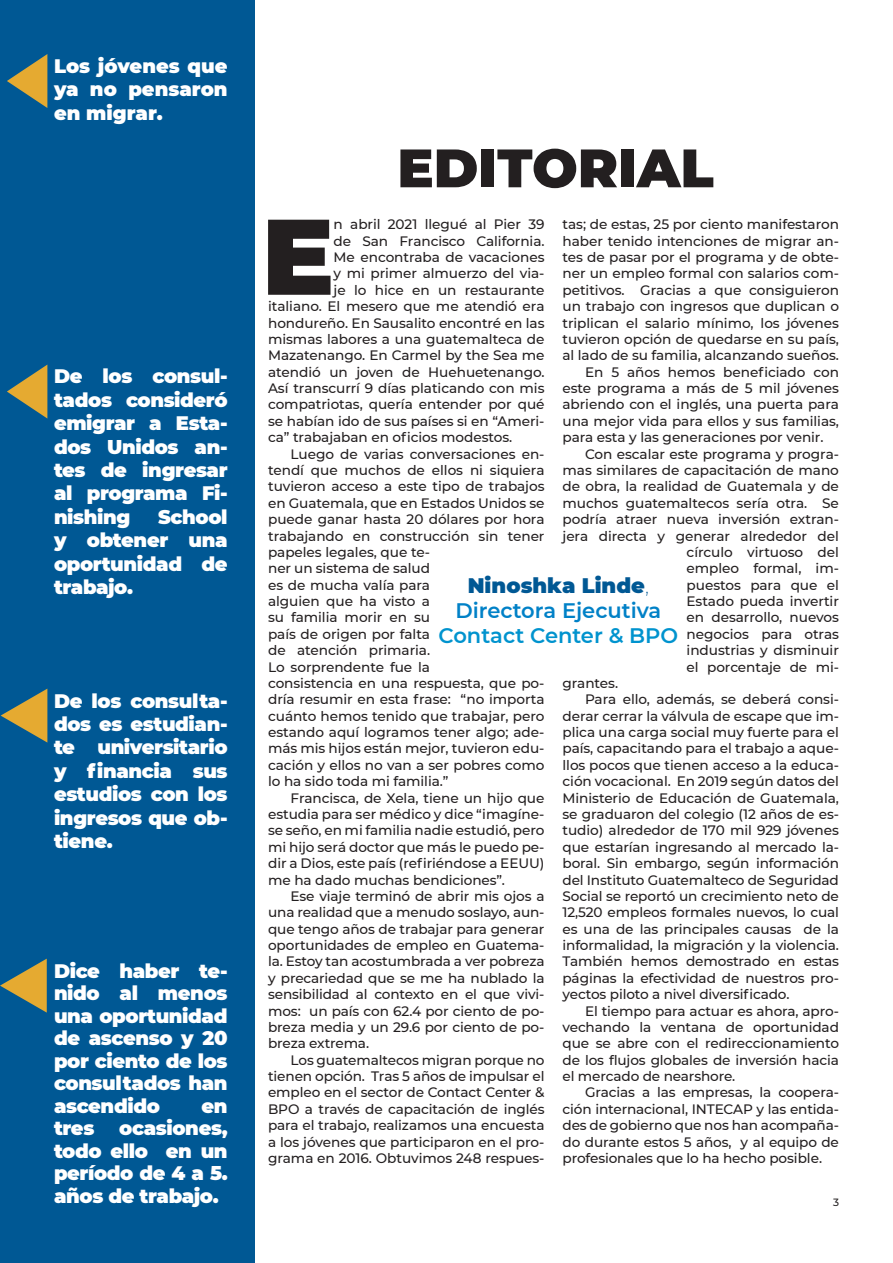
<style>
.page{position:relative;width:893px;height:1263px;background:#fff}
.page>*{position:absolute;margin:0;border:0;box-sizing:border-box;transform-origin:0 0}
.t1{font:900 107.25px "Montserrat";color:#231f20}
.t2{font:900 54px "Montserrat";color:#231f20}
.t3{font:600 21px/25.2px "Montserrat";color:#0081c7;text-align:center}
.t4{font:900 21px "Montserrat";color:#005894}
.t5{font:900 19.5px/23.4px "Montserrat";letter-spacing:-.02em;color:#fff;text-align:justify}
.t6{font:500 13.65px/16.4px "Montserrat";letter-spacing:-.005em;color:#231f20;text-align:justify}
.t7{font:500 10.5px "Montserrat";color:#231f20}
.s1{font-weight:200}
.s2{color:#0093ce}
</style>
<div class="page">
<div style="left:0;top:0;width:255px;height:1263px;background:#005894"></div>
<svg style="left:7px;top:54px;width:40px;height:54px"></svg>
<svg style="left:7px;top:365px;width:40px;height:54px"></svg>
<svg style="left:1px;top:689px;width:46px;height:54px"></svg>
<svg style="left:0;top:959px;width:47px;height:54px"></svg>
<p class="t5" style="left:54px;top:53px;width:175px">Los jóvenes que ya no pensaron en migrar.</p>
<p class="t5" style="left:54px;top:364px;width:175px">De los consul&shy;tados consideró emigrar a Esta&shy;dos Unidos an&shy;tes de ingresar al programa Fi&shy;nishing</p>
<p class="t5" style="left:54px;top:504px;width:175px;text-indent:104px">School y obtener una oportunidad de trabajo.</p>
<p class="t5" style="left:54px;top:688px;width:175px">De los consulta&shy;dos es estudian&shy;te universitario y financia sus estudios con los ingresos que ob&shy;tiene.</p>
<p class="t5" style="left:54px;top:958px;width:175px;line-height:22.5px">Dice haber te&shy;nido al menos una oportunidad de ascenso y 20 por ciento de los consultados han ascendido</p>
<p class="t5" style="left:202px;top:1093px;width:28px">en</p>
<p class="t5" style="left:54px;top:1116px;width:175px;line-height:22.5px;text-indent:65px">ocasiones, todo ello en un período de 4 a 5. años de trabajo.</p>
<p class="t5" style="left:54px;top:1115px;width:42px">tres</p>
<p class="t2" style="left:397px;top:128px;width:318px">EDITORIAL</p>
<p class="t1" style="left:262px;top:176px;width:74px">E</p>
<p class="t6" style="left:334px;top:216px;width:212px">n abril 2021 llegué al Pier 39</p>
<p class="t6" style="left:562px;top:216px;width:278px">tas; de estas, 25 por ciento manifestaron haber tenido intenciones de migrar an&shy;tes de pasar por el programa y de obte&shy;ner un empleo formal con salarios com&shy;petitivos. Gracias a que consiguieron un trabajo con ingresos que duplican o triplican el salario mínimo, los jóvenes tuvieron opción de quedarse en su país, al lado de su familia, alcanzando sueños.</p>
<p class="t6" style="left:562px;top:363px;width:278px;text-indent:22px">En 5 años hemos beneficiado con este programa a más de 5 mil jóvenes abriendo con el inglés, una puerta para una mejor vida para ellos y sus familias, para esta y las generaciones por venir.</p>
<p class="t6" style="left:585px;top:445px;width:255px">Con escalar este programa y progra-</p>
<p class="t6" style="left:562px;top:461px;width:278px">mas similares de capacitación de mano</p>
<p class="t6" style="left:562px;top:478px;width:278px">de obra, la realidad de Guatemala y de</p>
<p class="t6" style="left:562px;top:494px;width:278px">muchos guatemaltecos sería otra. Se</p>
<p class="t6" style="left:562px;top:510px;width:278px">podría atraer nueva inversión extran-</p>
<p class="t6" style="left:562px;top:527px;width:278px">jera directa y generar alrededor del</p>
<p class="t6" style="left:687px;top:543px;width:154px">círculo virtuoso del</p>
<p class="t6" style="left:687px;top:560px;width:154px">empleo formal, im-</p>
<p class="t6" style="left:687px;top:576px;width:154px">puestos para que el</p>
<p class="t6" style="left:687px;top:592px;width:154px">Estado pueda invertir</p>
<p class="t6" style="left:687px;top:609px;width:154px">en desarrollo, nuevos</p>
<p class="t6" style="left:687px;top:625px;width:154px">negocios para otras</p>
<p class="t6" style="left:687px;top:642px;width:154px">industrias y disminuir</p>
<p class="t6" style="left:687px;top:658px;width:154px">el porcentaje de mi-</p>
<p class="t6" style="left:562px;top:674px;width:57px">grantes.</p>
<p class="t6" style="left:562px;top:691px;width:278px;text-indent:22px">Para ello, además, se deberá consi&shy;derar cerrar la válvula de escape que im&shy;plica una carga social muy fuerte para el país, capacitando para el trabajo a aque&shy;llos pocos que tienen acceso a la educa&shy;ción vocacional. En 2019 según datos del Ministerio de Educación de Guatemala, se graduaron del colegio (12 años de es&shy;tudio) alrededor de 170 mil 929 jóvenes que estarían ingresando al mercado la&shy;boral. Sin embargo, según información del Instituto Guatemalteco de Seguridad Social se reportó un crecimiento neto de 12,520 empleos formales nuevos, lo cual es una de las principales causas de la informalidad, la migración y la violencia.<br>También hemos demostrado en estas páginas la efectividad de nuestros pro&shy;yectos piloto a nivel diversificado.</p>
<p class="t6" style="left:562px;top:1002px;width:278px;text-indent:22px">El tiempo para actuar es ahora, apro&shy;vechando la ventana de oportunidad que se abre con el redireccionamiento de los flujos globales de inversión hacia el mercado de nearshore.</p>
<p class="t6" style="left:562px;top:1084px;width:278px;text-indent:22px">Gracias a las empresas, la coopera&shy;ción internacional, INTECAP y las entida&shy;des de gobierno que nos han acompaña&shy;do durante estos 5 años, y al equipo de profesionales que lo ha hecho posible.</p>
<p class="t6" style="left:334px;top:232px;width:212px">de San Francisco California.</p>
<p class="t6" style="left:334px;top:248px;width:212px">Me encontraba de vacaciones</p>
<p class="t6" style="left:334px;top:265px;width:212px">y mi primer almuerzo del via-</p>
<p class="t6" style="left:334px;top:281px;width:212px">je lo hice en un restaurante</p>
<p class="t6" style="left:268px;top:298px;width:278px">italiano. El mesero que me atendió era</p>
<p class="t6" style="left:268px;top:314px;width:278px">hondureño. En Sausalito encontré en las</p>
<p class="t6" style="left:268px;top:330px;width:278px">mismas labores a una guatemalteca de</p>
<p class="t6" style="left:268px;top:347px;width:278px">Mazatenango. En Carmel by the Sea me</p>
<p class="t6" style="left:268px;top:363px;width:278px">atendió un joven de Huehuetenango.</p>
<p class="t6" style="left:268px;top:379px;width:278px">Así transcurrí 9 días platicando con mis</p>
<p class="t6" style="left:268px;top:396px;width:278px">compatriotas, quería entender por qué</p>
<p class="t6" style="left:268px;top:412px;width:278px">se habían ido de sus países si en “Ameri-</p>
<p class="t6" style="left:268px;top:429px;width:246px">ca” trabajaban en oficios modestos.</p>
<p class="t6" style="left:268px;top:445px;width:278px;text-align:left;text-indent:22px">Luego de varias conversaciones en&shy;tendí que muchos de ellos ni siquiera tuvieron acceso a este tipo de trabajos en Guatemala, que en Estados Unidos se puede ganar hasta 20 dólares por hora trabajando en construcción sin tener papeles legales, que te-<br>ner un sistema de salud<br>es de mucha valía para<br>alguien que ha visto a<br>su familia morir en su<br>país de origen por falta<br>de atención primaria.<br>Lo sorprendente fue la<br>consistencia en una respuesta, que po&shy;dría resumir en esta frase: “no importa cuánto hemos tenido que trabajar, pero estando aquí logramos tener algo; ade&shy;más mis hijos están mejor, tuvieron edu&shy;cación y ellos no van a ser pobres como lo ha sido toda mi familia.”</p>
<p class="t6" style="left:268px;top:789px;width:278px;text-indent:22px">Francisca, de Xela, tiene un hijo que estudia para ser médico y dice “imagíne&shy;se seño, en mi familia nadie estudió, pero mi hijo será doctor que más le puedo pe&shy;dir a Dios, este país (refiriéndose a EEUU) me ha dado muchas bendiciones”.</p>
<p class="t6" style="left:268px;top:887px;width:278px;text-indent:22px">Ese viaje terminó de abrir mis ojos a una realidad que a menudo soslayo, aun&shy;que tengo años de trabajar para generar oportunidades de empleo en Guatema&shy;la. Estoy tan acostumbrada a ver pobreza y precariedad que se me ha nublado la sensibilidad al contexto en el que vivi&shy;mos: un país con 62.4 por ciento de po&shy;breza media y un 29.6 por ciento de po&shy;breza extrema.</p>
<p class="t6" style="left:268px;top:1051px;width:278px;text-indent:22px">Los guatemaltecos migran porque no tienen opción. Tras 5 años de impulsar el empleo en el sector de Contact Center &amp; BPO a través de capacitación de inglés para el trabajo, realizamos una encuesta a los jóvenes que participaron en el pro&shy;grama en 2016. Obtuvimos 248 respues-</p>
<p class="t4" style="left:468px;top:569px;width:183px">Ninoshka Linde<span class="s1">,</span></p>
<p class="t3" style="left:439px;top:597px;width:241px">Directora Ejecutiva<br><span class="s2">Contact Center &amp; BPO</span></p>
<p class="t7" style="left:833px;top:1195px;width:8px">3</p>
</div>
